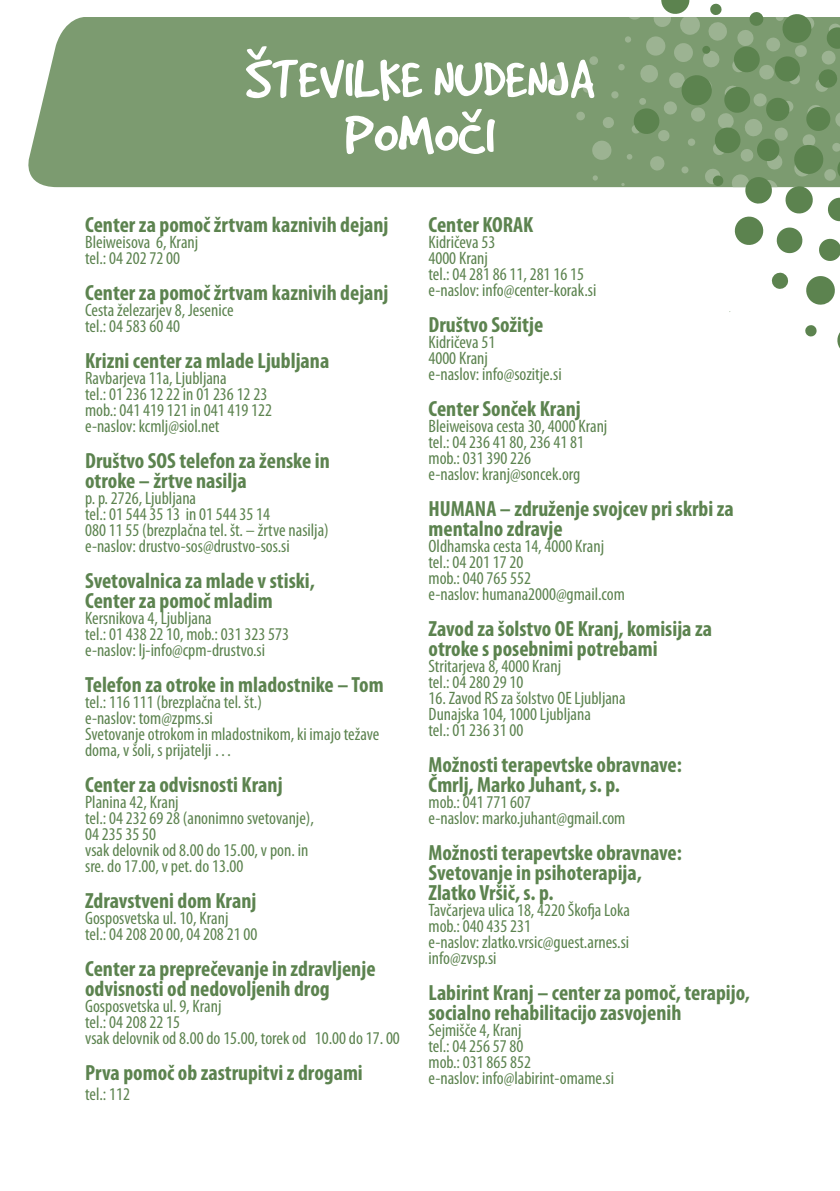
<style>
.page{position:relative;width:840px;height:1191px;background:#fff}
.page>*{position:absolute;margin:0;border:0;box-sizing:border-box;transform-origin:0 0}
.Naslov{font:60px "Good Dog Plain";color:#fff}
.Besedilo{font:700 condensed 22px/20px "Myriad Pro";color:#5c834f}
.Besedilo-2{font:condensed 18px/16px "Myriad Pro";color:#5c834f}
</style>
<div class="page">
<div style="left:28px;top:17px;width:523px;height:170px;background:#7c9b70"></div>
<div style="left:551px;top:17px;width:81px;height:170px;background:#7c9b70"></div>
<svg style="left:632px;top:0;width:207px;height:347px"></svg>
<svg style="left:247px;top:46px;width:20px;height:14px"></svg>
<svg style="left:461px;top:109px;width:20px;height:13px"></svg>
<p class="Naslov" style="left:245px;top:50px;width:350px">STEVILKE NUDENJA</p>
<p class="Naslov" style="left:345px;top:106px;width:151px">POMOCI</p>
<p class="Besedilo" style="left:85px;top:214px;width:305px">Center za pomoč žrtvam kaznivih dejanj</p>
<p class="Besedilo-2" style="left:85px;top:234px;width:114px">Bleiweisova 6, Kranj</p>
<p class="Besedilo-2" style="left:85px;top:250px;width:96px">tel.: 04 202 72 00</p>
<p class="Besedilo" style="left:85px;top:282px;width:305px">Center za pomoč žrtvam kaznivih dejanj</p>
<p class="Besedilo-2" style="left:85px;top:302px;width:150px">Cesta železarjev 8, Jesenice</p>
<p class="Besedilo-2" style="left:85px;top:318px;width:96px">tel.: 04 583 60 40</p>
<p class="Besedilo" style="left:85px;top:350px;width:245px">Krizni center za mlade Ljubljana</p>
<p class="Besedilo-2" style="left:85px;top:370px;width:143px">Ravbarjeva 11a, Ljubljana</p>
<p class="Besedilo-2" style="left:85px;top:386px;width:183px">tel.: 01 236 12 22 in 01 236 12 23</p>
<p class="Besedilo-2" style="left:85px;top:402px;width:188px">mob.: 041 419 121 in 041 419 122</p>
<p class="Besedilo-2" style="left:85px;top:418px;width:136px">e-naslov: kcmlj@siol.net</p>
<p class="Besedilo" style="left:85px;top:450px;width:246px">Društvo SOS telefon za ženske in</p>
<p class="Besedilo" style="left:85px;top:470px;width:163px">otroke – žrtve nasilja</p>
<p class="Besedilo-2" style="left:85px;top:490px;width:112px">p. p. 2726, Ljubljana</p>
<p class="Besedilo-2" style="left:85px;top:506px;width:186px">tel.: 01 544 35 13 in 01 544 35 14</p>
<p class="Besedilo-2" style="left:85px;top:522px;width:245px">080 11 55 (brezplačna tel. št. – žrtve nasilja)</p>
<p class="Besedilo-2" style="left:85px;top:538px;width:206px">e-naslov: drustvo-sos@drustvo-sos.si</p>
<p class="Besedilo" style="left:85px;top:570px;width:231px">Svetovalnica za mlade v stiski,</p>
<p class="Besedilo" style="left:85px;top:590px;width:189px">Center za pomoč mladim</p>
<p class="Besedilo-2" style="left:85px;top:610px;width:128px">Kersnikova 4, Ljubljana</p>
<p class="Besedilo-2" style="left:85px;top:626px;width:205px">tel.: 01 438 22 10, mob.: 031 323 573</p>
<p class="Besedilo-2" style="left:85px;top:642px;width:181px">e-naslov: lj-info@cpm-drustvo.si</p>
<p class="Besedilo" style="left:85px;top:674px;width:300px">Telefon za otroke in mladostnike – Tom</p>
<p class="Besedilo-2" style="left:85px;top:694px;width:178px">tel.: 116 111 (brezplačna tel. št.)</p>
<p class="Besedilo-2" style="left:85px;top:710px;width:129px">e-naslov: tom@zpms.si</p>
<p class="Besedilo-2" style="left:85px;top:726px;width:295px">Svetovanje otrokom in mladostnikom, ki imajo težave doma, v šoli, s prijatelji …</p>
<p class="Besedilo" style="left:85px;top:774px;width:199px">Center za odvisnosti Kranj</p>
<p class="Besedilo-2" style="left:85px;top:794px;width:95px">Planina 42, Kranj</p>
<p class="Besedilo-2" style="left:85px;top:810px;width:230px">tel.: 04 232 69 28 (anonimno svetovanje),</p>
<p class="Besedilo-2" style="left:85px;top:826px;width:72px">04 235 35 50</p>
<p class="Besedilo-2" style="left:85px;top:842px;width:224px">vsak delovnik od 8.00 do 15.00, v pon. in</p>
<p class="Besedilo-2" style="left:85px;top:858px;width:160px">sre. do 17.00, v pet. do 13.00</p>
<p class="Besedilo" style="left:85px;top:890px;width:173px">Zdravstveni dom Kranj</p>
<p class="Besedilo-2" style="left:85px;top:910px;width:145px">Gosposvetska ul. 10, Kranj</p>
<p class="Besedilo-2" style="left:85px;top:926px;width:174px">tel.: 04 208 20 00, 04 208 21 00</p>
<p class="Besedilo" style="left:85px;top:958px;width:292px">Center za preprečevanje in zdravljenje odvisnosti od nedovoljenih drog</p>
<p class="Besedilo-2" style="left:85px;top:998px;width:138px">Gosposvetska ul. 9, Kranj</p>
<p class="Besedilo-2" style="left:85px;top:1014px;width:96px">tel.: 04 208 22 15</p>
<p class="Besedilo-2" style="left:85px;top:1030px;width:316px">vsak delovnik od 8.00 do 15.00, torek od 10.00 do 17. 00</p>
<p class="Besedilo" style="left:85px;top:1062px;width:279px">Prva pomoč ob zastrupitvi z drogami</p>
<p class="Besedilo-2" style="left:85px;top:1086px;width:46px">tel.: 112</p>
<p class="Besedilo" style="left:428px;top:214px;width:106px">Center KORAK</p>
<p class="Besedilo-2" style="left:428px;top:234px;width:68px">Kidričeva 53</p>
<p class="Besedilo-2" style="left:428px;top:250px;width:61px">4000 Kranj</p>
<p class="Besedilo-2" style="left:428px;top:266px;width:157px">tel.: 04 281 86 11, 281 16 15</p>
<p class="Besedilo-2" style="left:428px;top:282px;width:169px">e-naslov: info@center-korak.si</p>
<p class="Besedilo" style="left:428px;top:314px;width:116px">Društvo Sožitje</p>
<p class="Besedilo-2" style="left:428px;top:334px;width:68px">Kidričeva 51</p>
<p class="Besedilo-2" style="left:428px;top:350px;width:61px">4000 Kranj</p>
<p class="Besedilo-2" style="left:428px;top:366px;width:135px">e-naslov: info@sozitje.si</p>
<p class="Besedilo" style="left:428px;top:398px;width:154px">Center Sonček Kranj</p>
<p class="Besedilo-2" style="left:428px;top:418px;width:180px">Bleiweisova cesta 30, 4000 Kranj</p>
<p class="Besedilo-2" style="left:428px;top:434px;width:157px">tel.: 04 236 41 80, 236 41 81</p>
<p class="Besedilo-2" style="left:428px;top:450px;width:104px">mob.: 031 390 226</p>
<p class="Besedilo-2" style="left:428px;top:466px;width:153px">e-naslov: kranj@soncek.org</p>
<p class="Besedilo" style="left:428px;top:498px;width:306px">HUMANA – združenje svojcev pri skrbi za mentalno zdravje</p>
<p class="Besedilo-2" style="left:428px;top:538px;width:177px">Oldhamska cesta 14, 4000 Kranj</p>
<p class="Besedilo-2" style="left:428px;top:554px;width:96px">tel.: 04 201 17 20</p>
<p class="Besedilo-2" style="left:428px;top:570px;width:104px">mob.: 040 765 552</p>
<p class="Besedilo-2" style="left:428px;top:586px;width:198px">e-naslov: humana2000@gmail.com</p>
<p class="Besedilo" style="left:428px;top:618px;width:285px">Zavod za šolstvo OE Kranj, komisija za otroke s posebnimi potrebami</p>
<p class="Besedilo-2" style="left:428px;top:658px;width:134px">Stritarjeva 8, 4000 Kranj</p>
<p class="Besedilo-2" style="left:428px;top:674px;width:96px">tel.: 04 280 29 10</p>
<p class="Besedilo-2" style="left:428px;top:690px;width:199px">16. Zavod RS za šolstvo OE Ljubljana</p>
<p class="Besedilo-2" style="left:428px;top:706px;width:164px">Dunajska 104, 1000 Ljubljana</p>
<p class="Besedilo-2" style="left:428px;top:722px;width:96px">tel.: 01 236 31 00</p>
<p class="Besedilo" style="left:428px;top:754px;width:255px">Možnosti terapevtske obravnave:</p>
<p class="Besedilo" style="left:428px;top:774px;width:193px">Čmrlj, Marko Juhant, s. p.</p>
<p class="Besedilo-2" style="left:428px;top:794px;width:104px">mob.: 041 771 607</p>
<p class="Besedilo-2" style="left:428px;top:810px;width:198px">e-naslov: marko.juhant@gmail.com</p>
<p class="Besedilo" style="left:428px;top:842px;width:255px">Možnosti terapevtske obravnave:</p>
<p class="Besedilo" style="left:428px;top:862px;width:215px">Svetovanje in psihoterapija,</p>
<p class="Besedilo" style="left:428px;top:882px;width:126px">Zlatko Vršič, s. p.</p>
<p class="Besedilo-2" style="left:428px;top:902px;width:203px">Tavčarjeva ulica 18, 4220 Škofja Loka</p>
<p class="Besedilo-2" style="left:428px;top:918px;width:104px">mob.: 040 435 231</p>
<p class="Besedilo-2" style="left:428px;top:934px;width:202px">e-naslov: zlatko.vrsic@guest.arnes.si</p>
<p class="Besedilo-2" style="left:428px;top:950px;width:70px">info@zvsp.si</p>
<p class="Besedilo" style="left:428px;top:982px;width:323px">Labirint Kranj – center za pomoč, terapijo, socialno rehabilitacijo zasvojenih</p>
<p class="Besedilo-2" style="left:428px;top:1022px;width:95px">Sejmišče 4, Kranj</p>
<p class="Besedilo-2" style="left:428px;top:1038px;width:96px">tel.: 04 256 57 80</p>
<p class="Besedilo-2" style="left:428px;top:1054px;width:104px">mob.: 031 865 852</p>
<p class="Besedilo-2" style="left:428px;top:1070px;width:187px">e-naslov: info@labirint-omame.si</p>
</div>
